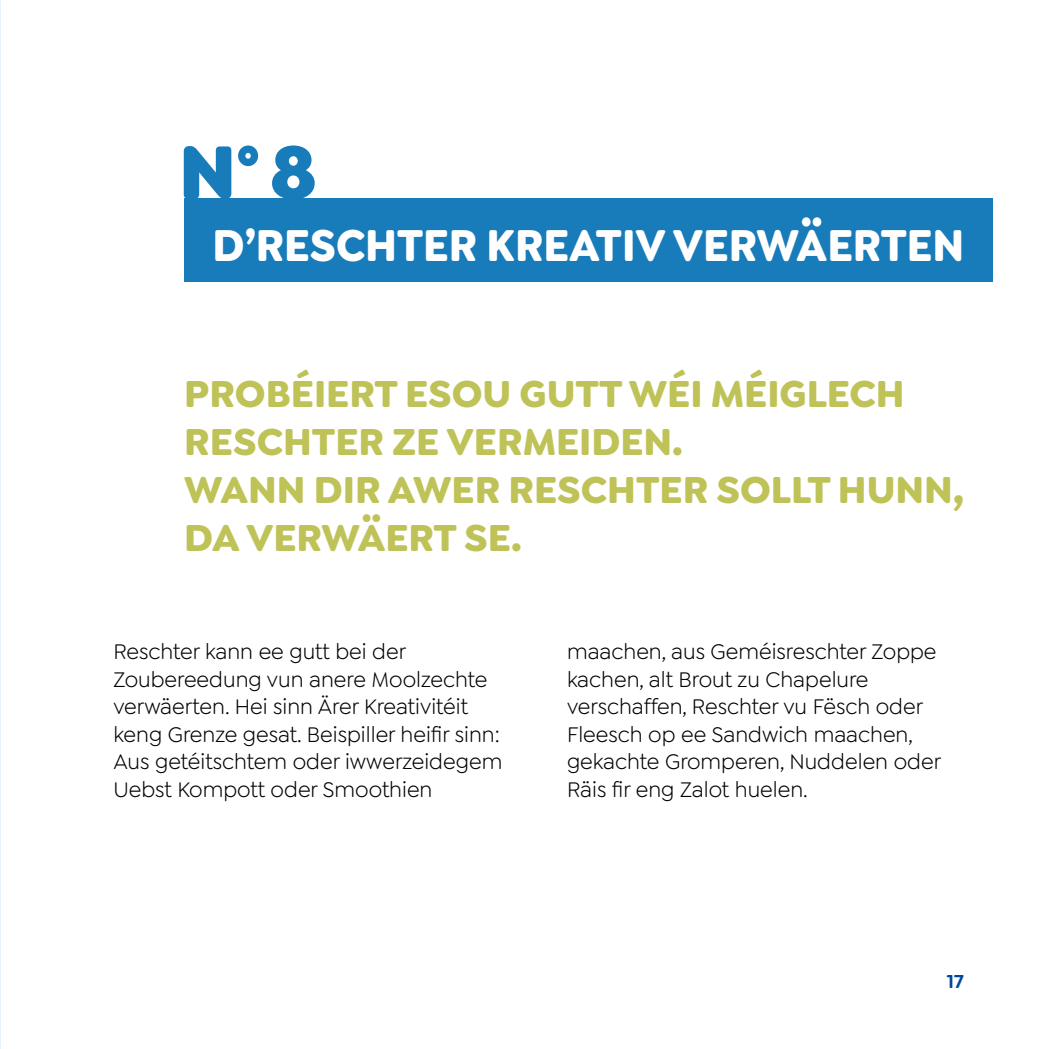
<style>
.page{position:relative;width:1049px;height:1049px;background:#fff}
.page>*{position:absolute;margin:0;border:0;box-sizing:border-box;transform-origin:0 0}
.t1{font:900 80px "Goldplay";color:#187cba}
.t2{font:700 47.5px "Goldplay";color:#fff;scale:.92 1}
.t3{font:700 40px/48px "Goldplay";color:#bfc257}
.t4{font:22.5px/27.5px "Goldplay";color:#000}
.t5{font:600 20px "Goldplay";color:#00489a}
</style>
<div class="page">
<img style="left:0;top:0;width:1px;height:1049px">
<div style="left:184px;top:198px;width:808px;height:84px;background:#187cba"></div>
<h1 class="t1" style="left:179px;top:118px;width:140px">N°8</h1>
<h2 class="t2" style="left:213px;top:214px;width:818px">D’RESCHTER KREATIV VERWÄERTEN</h2>
<h3 class="t3" style="left:184px;top:369px;width:781px">PROBÉIERT ESOU GUTT WÉI MÉIGLECH<br>RESCHTER ZE VERMEIDEN.<br>WANN DIR AWER RESCHTER SOLLT HUNN,<br>DA VERWÄERT SE.</h3>
<p class="t4" style="left:113px;top:638px;width:390px">Reschter kann ee gutt bei der Zoubereedung vun anere Moolzechte verwäerten. Hei sinn Ärer Kreativitéit keng Grenze gesat. Beispiller heifir sinn:<br>Aus getéitschtem oder iwwerzeidegem Uebst Kompott oder Smoothien</p>
<p class="t4" style="left:567px;top:638px;width:376px">maachen, aus Geméisreschter Zoppe kachen, alt Brout zu Chapelure verschaffen, Reschter vu Fësch oder<br>Fleesch op ee Sandwich maachen, gekachte Gromperen, Nuddelen oder<br>Räis fir eng Zalot huelen.</p>
<p class="t5" style="left:947px;top:969px;width:19px">17</p>
</div>
